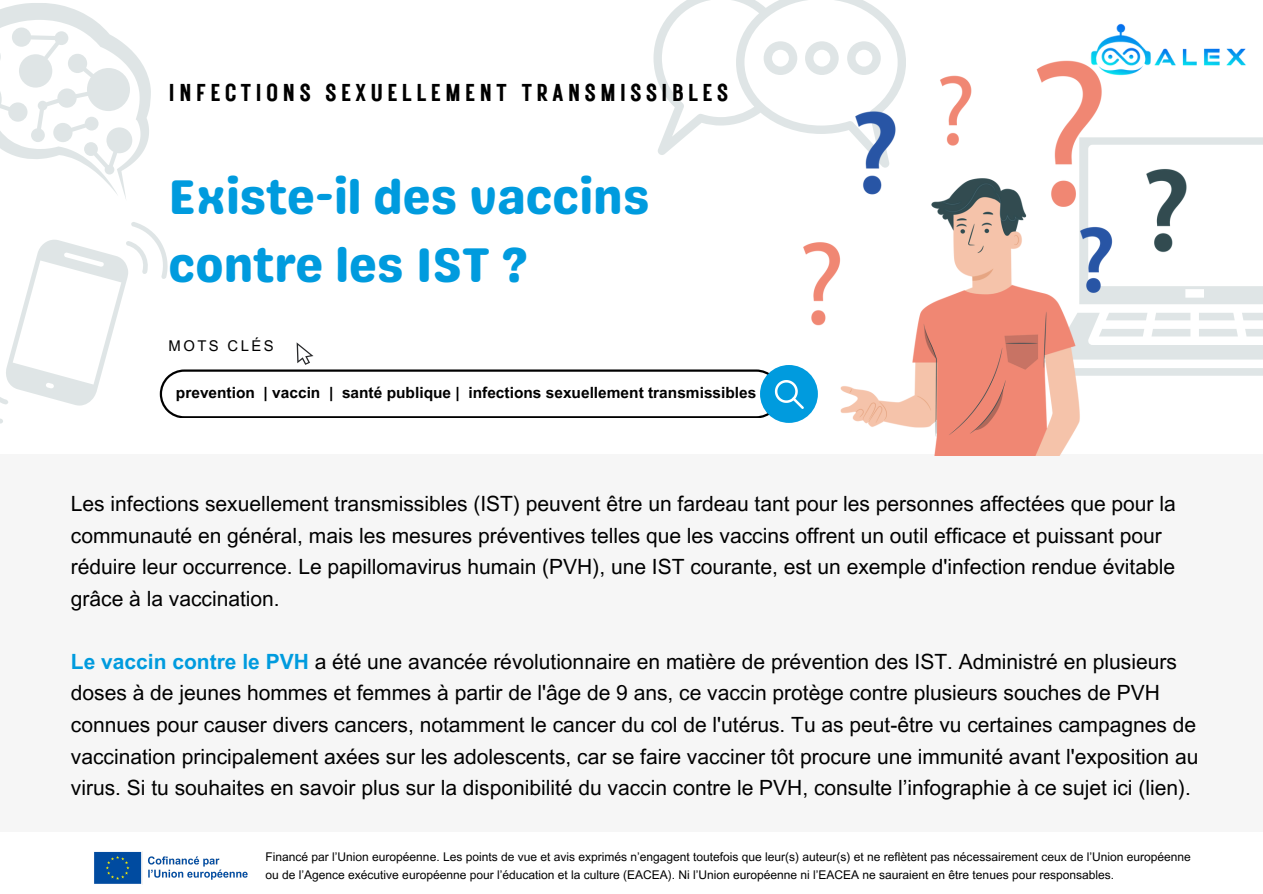
<style>
.page{position:relative;width:1263px;height:894px;background:#fff}
.page>*{position:absolute;margin:0;border:0;box-sizing:border-box;transform-origin:0 0}
.t1{font:48.45px/67.5px "Genty Sans";color:#009bde}
.t2{font:24.45px "Rustic Printed";letter-spacing:.16em;color:#000}
.t3{font:21px/31.5px "Arial MT Pro";color:#000}
.t4{font:700 15.45px "Arial MT Pro";color:#000}
.t5{font:14.85px "Arial MT Pro";letter-spacing:.16em;color:#000}
.t6{font:12px/18px "Arial MT Pro";color:#000}
.s1{font-weight:700;color:#009bde}
</style>
<div class="page">
<svg style="left:1204px;top:368px;width:59px;height:7px"></svg>
<svg style="left:1204px;top:313px;width:59px;height:46px"></svg>
<svg style="left:1204px;top:286px;width:59px;height:18px"></svg>
<svg style="left:0;top:3px;width:151px;height:196px"></svg>
<div style="left:0;top:454px;width:1263px;height:377px;background:#f6f6f6"></div>
<svg style="left:653px;top:0;width:244px;height:155px"></svg>
<img style="left:1116px;top:23px;width:147px;height:122px">
<svg style="left:0;top:222px;width:780px;height:201px"></svg>
<img style="left:780px;top:31px;width:424px;height:424px">
<img style="left:94px;top:851px;width:154px;height:33px">
<p class="t2" style="left:169px;top:76px;width:561px">INFECTIONS SEXUELLEMENT TRANSMISSIBLES</p>
<p class="t1" style="left:169px;top:164px;width:483px">Existe-il des vaccins contre les IST ?</p>
<p class="t5" style="left:169px;top:340px;width:107px">MOTS CLÉS</p>
<p class="t4" style="left:176px;top:386px;width:582px">prevention | vaccin | santé publique | infections sexuellement transmissibles</p>
<p class="t3" style="left:71px;top:490px;width:1106px">Les infections sexuellement transmissibles (IST) peuvent être un fardeau tant pour les personnes affectées que pour la communauté en général, mais les mesures préventives telles que les vaccins offrent un outil efficace et puissant pour réduire leur occurrence. Le papillomavirus humain (PVH), une IST courante, est un exemple d'infection rendue évitable grâce à la vaccination.</p>
<h2 class="t3" style="left:71px;top:648px;width:1129px"><span class="s1">Le vaccin contre le PVH</span> a été une avancée révolutionnaire en matière de prévention des IST. Administré en plusieurs doses à de jeunes hommes et femmes à partir de l'âge de 9 ans, ce vaccin protège contre plusieurs souches de PVH connues pour causer divers cancers, notamment le cancer du col de l'utérus. Tu as peut-être vu certaines campagnes de vaccination principalement axées sur les adolescents, car se faire vacciner tôt procure une immunité avant l'exposition au virus. Si tu souhaites en savoir plus sur la disponibilité du vaccin contre le PVH, consulte l’infographie à ce sujet ici (lien).</h2>
<h1 class="t6" style="left:266px;top:848px;width:927px">Financé par l’Union européenne. Les points de vue et avis exprimés n’engagent toutefois que leur(s) auteur(s) et ne reflètent pas nécessairement ceux de l’Union européenne ou de l’Agence exécutive européenne pour l’éducation et la culture (EACEA). Ni l’Union européenne ni l’EACEA ne sauraient en être tenues pour responsables.</h1>
</div>
